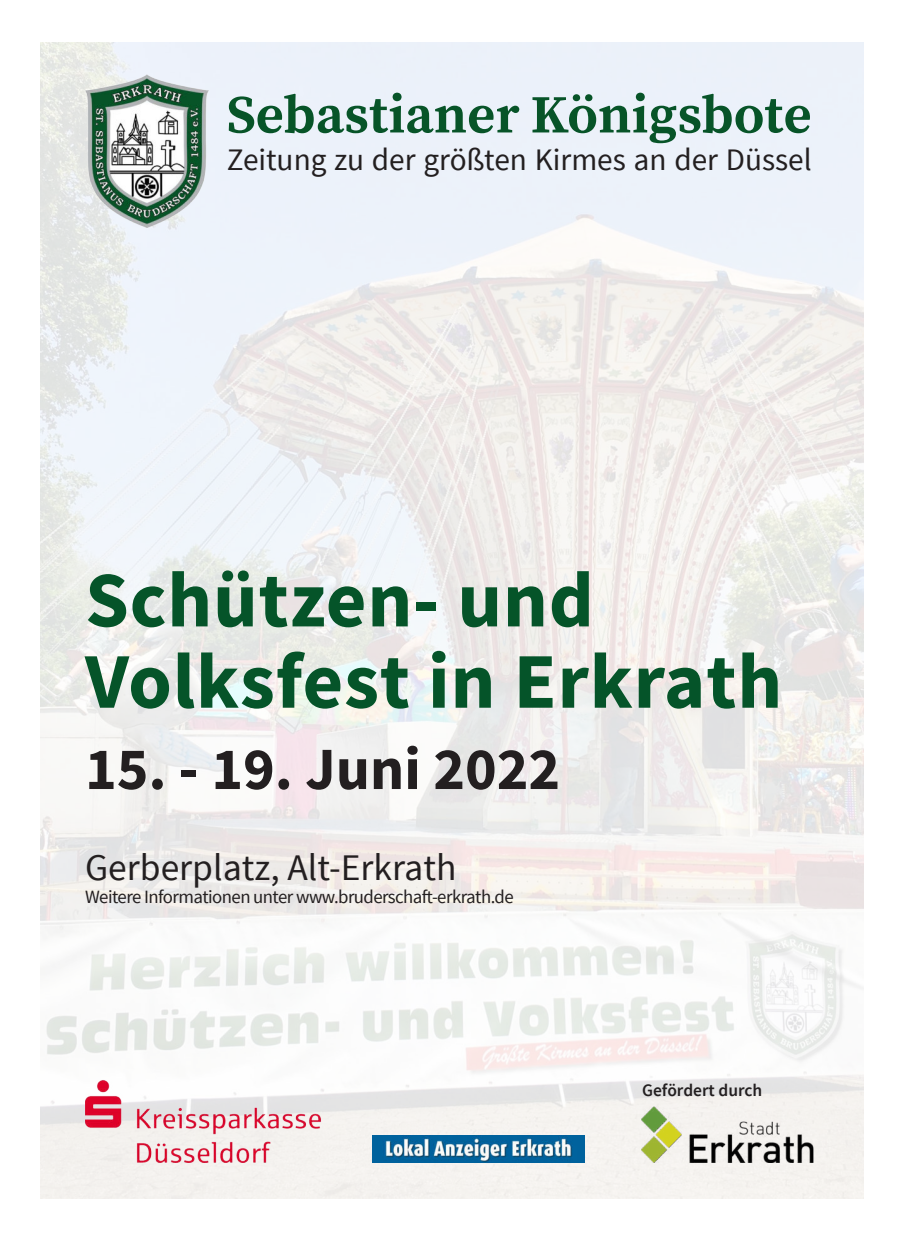
<style>
.page{position:relative;width:904px;height:1241px;background:#fff}
.page>*{position:absolute;margin:0;border:0;box-sizing:border-box;transform-origin:0 0}
.t1{font:700 78.75px/81.2px "Source Sans Pro";letter-spacing:.01em;color:#055429}
.t2{font:700 60px "Source Sans Pro";color:#231f20}
.t3{font:700 53.75px "Source Serif Pro";color:#075428}
.t4{font:37.5px "Source Sans Pro";color:#231f20}
.t5{font:31.25px "Source Sans Pro";color:#231f20}
.t6{font:18.75px "Source Sans Pro";letter-spacing:-.03em;color:#231f20}
.t7{font:600 17.5px "Source Sans Pro";color:#231f20}
</style>
<div class="page">
<img style="left:41px;top:43px;width:822px;height:1155px">
<img style="left:372px;top:1135px;width:213px;height:27px">
<img style="left:85px;top:1079px;width:236px;height:83px">
<img style="left:641px;top:1102px;width:173px;height:60px">
<img style="left:85px;top:75px;width:123px;height:152px">
<h3 class="t3" style="left:227px;top:87px;width:586px">Sebastianer Königsbote</h3>
<h3 class="t5" style="left:227px;top:144px;width:586px">Zeitung zu der größten Kirmes an der Düssel</h3>
<h1 class="t1" style="left:85px;top:565px;width:698px">Schützen- und<br>Volksfest in Erkrath</h1>
<h2 class="t2" style="left:85px;top:745px;width:476px">15. - 19. Juni 2022</h2>
<h3 class="t4" style="left:85px;top:849px;width:373px">Gerberplatz, Alt-Erkrath</h3>
<p class="t6" style="left:85px;top:884px;width:430px">Weitere Informationen unter www.bruderscha昀琀-erkrath.de</p>
<p class="t7" style="left:642px;top:1079px;width:122px">Gefördert durch</p>
</div>
